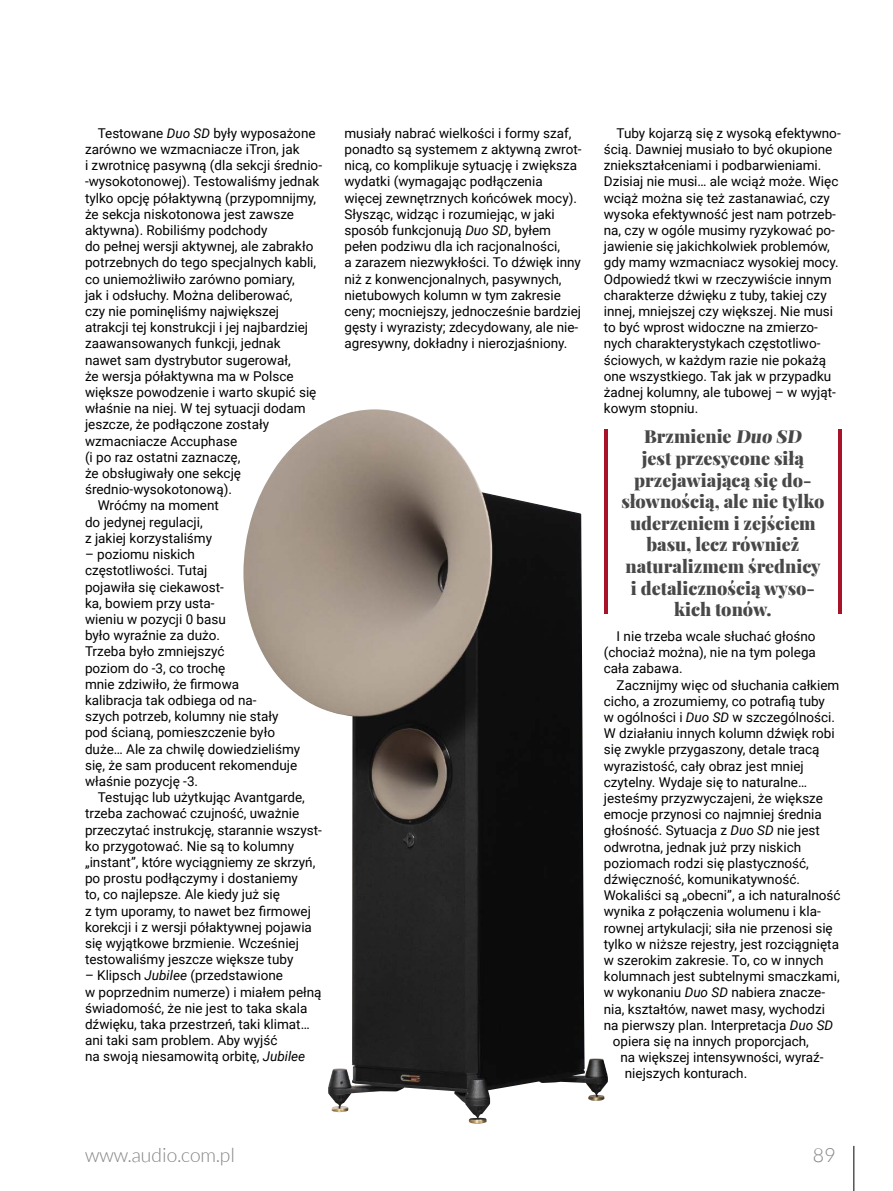
<style>
.page{position:relative;width:893px;height:1191px;background:#fff}
.page>*{position:absolute;margin:0;border:0;box-sizing:border-box;transform-origin:0 0}
.t1{font:300 19.5px "Lato";color:#858585}
.t2{font:900 18px/21.6px "Playfair Display";color:#484848;text-align:center}
.t3{font:13.5px/16.2px "Roboto";color:#000}
.s1{font-style:italic}
</style>
<div class="page">
<hr style="left:854px;top:1145px;width:1px;height:46px;background:#000">
<img style="left:243px;top:418px;width:365px;height:705px">
<hr style="left:604px;top:429px;width:4px;height:185px;background:#a9132a">
<hr style="left:838px;top:429px;width:4px;height:185px;background:#a9132a">
<p class="t3" style="left:98px;top:124px;width:219px">Testowane <span class="s1">Duo SD</span> były wyposażone</p>
<p class="t3" style="left:85px;top:140px;width:216px">zarówno we wzmacniacze iTron, jak</p>
<p class="t3" style="left:85px;top:157px;width:239px">i zwrotnicę pasywną (dla sekcji średnio-</p>
<p class="t3" style="left:85px;top:173px;width:236px">-wysokotonowej). Testowaliśmy jednak</p>
<p class="t3" style="left:85px;top:189px;width:233px">tylko opcję półaktywną (przypomnijmy,</p>
<p class="t3" style="left:85px;top:205px;width:211px">że sekcja niskotonowa jest zawsze</p>
<p class="t3" style="left:85px;top:221px;width:184px">aktywna). Robiliśmy podchody</p>
<p class="t3" style="left:85px;top:238px;width:230px">do pełnej wersji aktywnej, ale zabrakło</p>
<p class="t3" style="left:85px;top:254px;width:233px">potrzebnych do tego specjalnych kabli,</p>
<p class="t3" style="left:85px;top:270px;width:211px">co uniemożliwiło zarówno pomiary,</p>
<p class="t3" style="left:85px;top:286px;width:209px">jak i odsłuchy. Można deliberować,</p>
<p class="t3" style="left:85px;top:302px;width:196px">czy nie pominęliśmy największej</p>
<p class="t3" style="left:85px;top:319px;width:225px">atrakcji tej konstrukcji i jej najbardziej</p>
<p class="t3" style="left:85px;top:335px;width:197px">zaawansowanych funkcji, jednak</p>
<p class="t3" style="left:85px;top:351px;width:207px">nawet sam dystrybutor sugerował,</p>
<p class="t3" style="left:85px;top:367px;width:210px">że wersja półaktywna ma w Polsce</p>
<p class="t3" style="left:85px;top:383px;width:233px">większe powodzenie i warto skupić się</p>
<p class="t3" style="left:85px;top:400px;width:222px">właśnie na niej. W tej sytuacji dodam</p>
<p class="t3" style="left:85px;top:416px;width:186px">jeszcze, że podłączone zostały</p>
<p class="t3" style="left:85px;top:432px;width:154px">wzmacniacze Accuphase</p>
<p class="t3" style="left:85px;top:448px;width:157px">(i po raz ostatni zaznaczę,</p>
<p class="t3" style="left:85px;top:464px;width:158px">że obsługiwały one sekcję</p>
<p class="t3" style="left:85px;top:481px;width:148px">średnio-wysokotonową).</p>
<p class="t3" style="left:98px;top:497px;width:123px">Wróćmy na moment</p>
<p class="t3" style="left:85px;top:513px;width:119px">do jedynej regulacji,</p>
<p class="t3" style="left:85px;top:529px;width:129px">z jakiej korzystaliśmy</p>
<p class="t3" style="left:85px;top:545px;width:217px">– poziomu niskich<br>częstotliwości. Tutaj<br>pojawiła się ciekawost-<br>ka, bowiem przy usta-<br>wieniu w pozycji 0 basu<br>było wyraźnie za dużo.<br>Trzeba było zmniejszyć<br>poziom do -3, co trochę<br>mnie zdziwiło, że firmowa<br>kalibracja tak odbiega od na-<br>szych potrzeb, kolumny nie stały pod ścianą, pomieszczenie było duże… Ale za chwilę dowiedzieliśmy się, że sam producent rekomenduje właśnie pozycję -3.</p>
<p class="t3" style="left:85px;top:788px;width:238px;text-indent:13px">Testując lub użytkując Avantgarde, trzeba zachować czujność, uważnie przeczytać instrukcję, starannie wszyst&shy;ko przygotować. Nie są to kolumny „instant”, które wyciągniemy ze skrzyń, po prostu podłączymy i dostaniemy<br>to, co najlepsze. Ale kiedy już się<br>z tym uporamy, to nawet bez firmowej korekcji i z wersji półaktywnej pojawia się wyjątkowe brzmienie. Wcześniej testowaliśmy jeszcze większe tuby</p>
<p class="t3" style="left:85px;top:967px;width:238px">– Klipsch <span class="s1">Jubilee</span> (przedstawione<br>w poprzednim numerze) i miałem pełną świadomość, że nie jest to taka skala dźwięku, taka przestrzeń, taki klimat… ani taki sam problem. Aby wyjść<br>na swoją niesamowitą orbitę, <span class="s1">Jubilee</span></p>
<p class="t3" style="left:344px;top:124px;width:239px">musiały nabrać wielkości i formy szaf, ponadto są systemem z aktywną zwrot&shy;nicą, co komplikuje sytuację i zwiększa wydatki (wymagając podłączenia więcej zewnętrznych końcówek mocy).<br>Słysząc, widząc i rozumiejąc, w jaki sposób funkcjonują <span class="s1">Duo SD</span>, byłem pełen podziwu dla ich racjonalności,<br>a zarazem niezwykłości. To dźwięk inny niż z konwencjonalnych, pasywnych, nietubowych kolumn w tym zakresie ceny; mocniejszy, jednocześnie bardziej gęsty i wyrazisty; zdecydowany, ale nie&shy;agresywny, dokładny i nierozjaśniony.</p>
<p class="t3" style="left:604px;top:124px;width:238px;text-indent:13px">Tuby kojarzą się z wysoką efektywno&shy;ścią. Dawniej musiało to być okupione zniekształceniami i podbarwieniami.<br>Dzisiaj nie musi… ale wciąż może. Więc wciąż można się też zastanawiać, czy wysoka efektywność jest nam potrzeb&shy;na, czy w ogóle musimy ryzykować po&shy;jawienie się jakichkolwiek problemów, gdy mamy wzmacniacz wysokiej mocy.<br>Odpowiedź tkwi w rzeczywiście innym charakterze dźwięku z tuby, takiej czy innej, mniejszej czy większej. Nie musi to być wprost widoczne na zmierzo&shy;nych charakterystykach częstotliwo&shy;ściowych, w każdym razie nie pokażą one wszystkiego. Tak jak w przypadku żadnej kolumny, ale tubowej – w wyjąt&shy;kowym stopniu.</p>
<h2 class="t2" style="left:621px;top:424px;width:205px">Brzmienie Duo SD<br>jest przesycone siłą przejawiającą się do&shy;słownością, ale nie tylko uderzeniem i zejściem basu, lecz również naturalizmem średnicy i detalicznością wyso&shy;kich tonów.</h2>
<p class="t3" style="left:604px;top:627px;width:214px;text-align:justify;text-indent:13px">I nie trzeba wcale słuchać głośno (chociaż można), nie na tym polega cała zabawa.</p>
<p class="t3" style="left:617px;top:676px;width:224px">Zacznijmy więc od słuchania całkiem</p>
<p class="t3" style="left:604px;top:692px;width:223px">cicho, a zrozumiemy, co potrafią tuby</p>
<p class="t3" style="left:604px;top:708px;width:233px">w ogólności i <span class="s1">Duo SD</span> w szczególności.</p>
<p class="t3" style="left:604px;top:724px;width:232px">W działaniu innych kolumn dźwięk robi</p>
<p class="t3" style="left:604px;top:741px;width:217px">się zwykle przygaszony, detale tracą</p>
<p class="t3" style="left:604px;top:757px;width:201px">wyrazistość, cały obraz jest mniej</p>
<p class="t3" style="left:604px;top:773px;width:205px">czytelny. Wydaje się to naturalne…</p>
<p class="t3" style="left:604px;top:789px;width:221px">jesteśmy przyzwyczajeni, że większe</p>
<p class="t3" style="left:604px;top:805px;width:220px">emocje przynosi co najmniej średnia</p>
<p class="t3" style="left:604px;top:822px;width:218px">głośność. Sytuacja z <span class="s1">Duo SD</span> nie jest</p>
<p class="t3" style="left:604px;top:838px;width:199px">odwrotna, jednak już przy niskich</p>
<p class="t3" style="left:604px;top:854px;width:207px">poziomach rodzi się plastyczność,</p>
<p class="t3" style="left:604px;top:870px;width:198px">dźwięczność, komunikatywność.</p>
<p class="t3" style="left:604px;top:886px;width:238px">Wokaliści są „obecni”, a ich naturalność</p>
<p class="t3" style="left:604px;top:903px;width:218px">wynika z połączenia wolumenu i kla-</p>
<p class="t3" style="left:604px;top:919px;width:230px">rownej artykulacji; siła nie przenosi się</p>
<p class="t3" style="left:604px;top:935px;width:237px">tylko w niższe rejestry, jest rozciągnięta</p>
<p class="t3" style="left:604px;top:951px;width:221px">w szerokim zakresie. To, co w innych</p>
<p class="t3" style="left:604px;top:967px;width:237px">kolumnach jest subtelnymi smaczkami,</p>
<p class="t3" style="left:604px;top:984px;width:223px">w wykonaniu <span class="s1">Duo SD</span> nabiera znacze-</p>
<p class="t3" style="left:604px;top:1000px;width:223px">nia, kształtów, nawet masy, wychodzi</p>
<p class="t3" style="left:604px;top:1016px;width:231px">na pierwszy plan. Interpretacja <span class="s1">Duo SD</span></p>
<p class="t3" style="left:613px;top:1032px;width:198px">opiera się na innych proporcjach,</p>
<p class="t3" style="left:620px;top:1048px;width:205px">na większej intensywności, wyraź-</p>
<p class="t3" style="left:625px;top:1065px;width:124px">niejszych konturach.</p>
<h1 class="t1" style="left:85px;top:1144px;width:151px">www.audio.com.pl</h1>
<h1 class="t1" style="left:813px;top:1144px;width:24px">89</h1>
</div>
